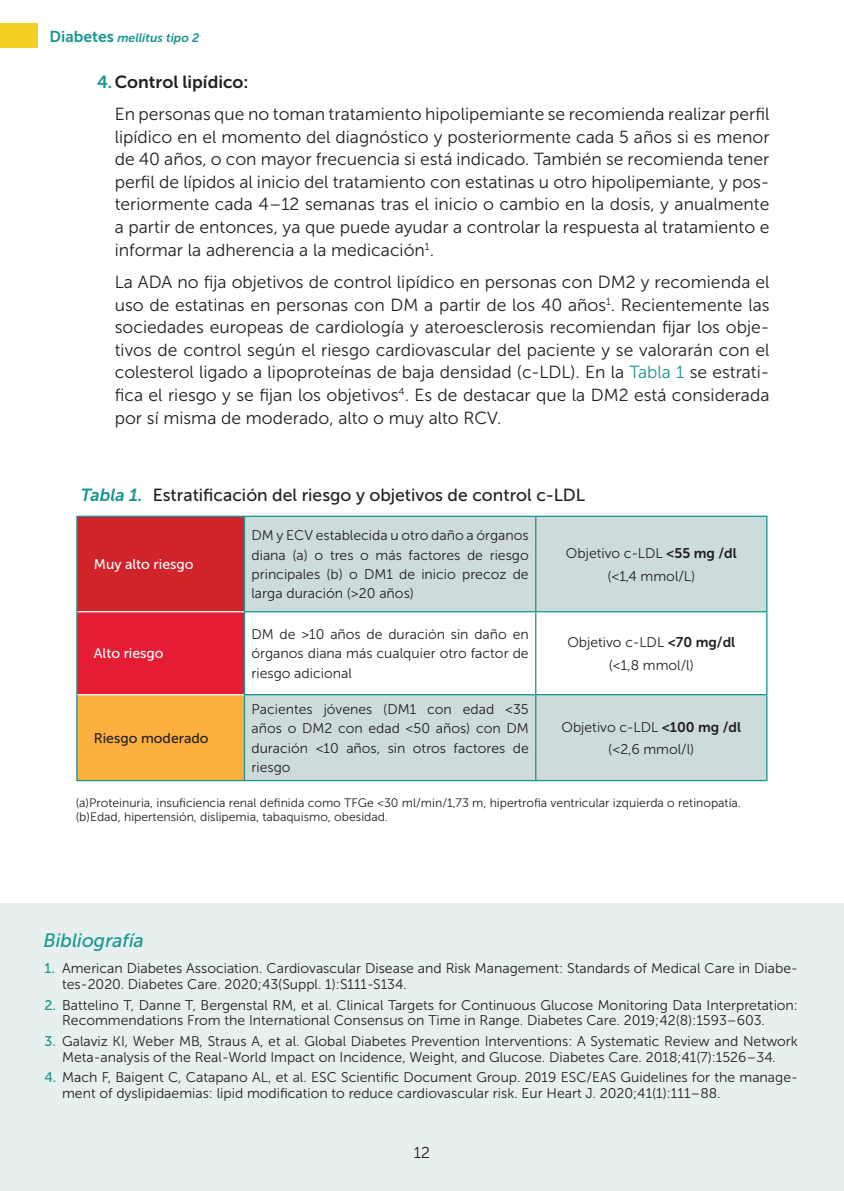
<style>
.page{position:relative;width:844px;height:1191px;background:#fff}
.page>*{position:absolute;margin:0;border:0;box-sizing:border-box;transform-origin:0 0}
.t1{font:italic 19.25px "Museo Sans 500";color:#1a9690}
.t2{font:17.5px/22.6px "Museo Sans 300";color:#231f20;text-align:justify}
.t3{font:17.5px "Museo Sans 500";color:#231f20}
.t4{font:17.5px "Museo Sans 700";color:#231f20}
.t5{font:15.75px "Museo Sans 300";color:#231f20}
.t6{font:14px/19.2px "Museo Sans 300";color:#231f20;text-align:center}
.t7{font:14px "Museo Sans 500";color:#fff}
.t8{font:14px "Museo Sans 500";color:#231f20}
.t9{font:12.25px/14px "Museo Sans 300";color:#231f20}
.t10{font:italic 12.25px "Museo Sans 700";color:#1a9690}
.s1{font-style:normal;font-size:15.75px}
.s2{color:#1a9690}
.s3{font-family:"Museo Sans 700";font-style:italic;color:#1a9690}
.s4{font-family:"Museo Sans 700"}
.s5{font-family:"Museo Sans 500";color:#1a9690}
</style>
<div class="page">
<div style="left:0;top:23px;width:38px;height:24px;background:#f4d025"></div>
<div style="left:77px;top:516px;width:167px;height:96px;background:#d1232a"></div>
<svg style="left:245px;top:517px;width:521px;height:263px;fill:#cddcdb"></svg>
<div style="left:77px;top:612px;width:167px;height:82px;background:#e41d34"></div>
<div style="left:77px;top:694px;width:167px;height:86px;background:#fbb03f"></div>
<hr style="left:76px;top:515px;width:168px;height:2px;background:#1a9690">
<hr style="left:76px;top:517px;width:2px;height:95px;background:#1a9690">
<hr style="left:244px;top:515px;width:291px;height:2px;background:#1a9690">
<hr style="left:244px;top:517px;width:1px;height:94px;background:#1a9690">
<hr style="left:535px;top:515px;width:232px;height:2px;background:#1a9690">
<hr style="left:535px;top:517px;width:1px;height:94px;background:#1a9690">
<hr style="left:766px;top:517px;width:1px;height:94px;background:#1a9690">
<hr style="left:76px;top:612px;width:2px;height:82px;background:#1a9690">
<hr style="left:244px;top:611px;width:291px;height:1px;background:#1a9690">
<hr style="left:244px;top:612px;width:1px;height:82px;background:#1a9690">
<hr style="left:535px;top:611px;width:232px;height:1px;background:#1a9690">
<hr style="left:535px;top:612px;width:1px;height:82px;background:#1a9690">
<hr style="left:766px;top:612px;width:1px;height:82px;background:#1a9690">
<hr style="left:76px;top:694px;width:2px;height:86px;background:#1a9690">
<hr style="left:244px;top:694px;width:291px;height:1px;background:#1a9690">
<hr style="left:244px;top:695px;width:1px;height:85px;background:#1a9690">
<hr style="left:535px;top:694px;width:232px;height:1px;background:#1a9690">
<hr style="left:535px;top:695px;width:1px;height:85px;background:#1a9690">
<hr style="left:766px;top:695px;width:1px;height:85px;background:#1a9690">
<hr style="left:76px;top:780px;width:168px;height:1px;background:#1a9690">
<hr style="left:244px;top:780px;width:291px;height:1px;background:#1a9690">
<hr style="left:535px;top:780px;width:232px;height:1px;background:#1a9690">
<hr style="left:78px;top:611px;width:166px;height:1px;background:#fff">
<hr style="left:78px;top:694px;width:166px;height:1px;background:#fff">
<div style="left:0;top:903px;width:843px;height:288px;background:#e7f0ef"></div>
<p class="t10" style="left:49px;top:31px;width:151px"><span class="s1">Diabetes</span> mellitus tipo 2</p>
<p class="t4" style="left:97px;top:72px;width:153px"><span class="s2">4.</span>Control lipídico:</p>
<p class="t2" style="left:115px;top:103px;width:656px">En personas que no toman tratamiento hipolipemiante se recomienda realizar perfil lipídico en el momento del diagnóstico y posteriormente cada 5 años si es menor de 40 años, o con mayor frecuencia si está indicado. También se recomienda tener perfil de lípidos al inicio del tratamiento con estatinas u otro hipolipemiante, y pos&shy;teriormente cada 4–12 semanas tras el inicio o cambio en la dosis, y anualmente a partir de entonces, ya que puede ayudar a controlar la respuesta al tratamiento e informar la adherencia a la medicación<sup>1</sup>.</p>
<p class="t2" style="left:115px;top:271px;width:656px">La ADA no fija objetivos de control lipídico en personas con DM2 y recomienda el uso de estatinas en personas con DM a partir de los 40 años<sup>1</sup>. Recientemente las sociedades europeas de cardiología y ateroesclerosis recomiendan fijar los obje&shy;tivos de control según el riesgo cardiovascular del paciente y se valorarán con el colesterol ligado a lipoproteínas de baja densidad (c-LDL). En la <span class="s2">Tabla 1</span> se estrati&shy;fica el riesgo y se fijan los objetivos<sup>4</sup>. Es de destacar que la DM2 está considerada por sí misma de moderado, alto o muy alto RCV.</p>
<p class="t3" style="left:81px;top:485px;width:505px"><span class="s3">Tabla 1.</span> Estratificación del riesgo y objetivos de control c-LDL</p>
<p class="t7" style="left:94px;top:557px;width:101px">Muy alto riesgo</p>
<p class="t7" style="left:94px;top:646px;width:71px">Alto riesgo</p>
<p class="t8" style="left:94px;top:730px;width:116px">Riesgo moderado</p>
<p class="t6" style="left:251px;top:526px;width:279px;text-align:justify">DM y ECV establecida u otro daño a órganos diana (a) o tres o más factores de riesgo principales (b) o DM1 de inicio precoz de larga duración (&gt;20 años)</p>
<p class="t6" style="left:565px;top:542px;width:172px;line-height:22.6px">Objetivo c-LDL <span class="s4">&lt;55 mg /dl </span>(&lt;1,4 mmol/L)</p>
<p class="t6" style="left:251px;top:625px;width:279px;text-align:justify">DM de &gt;10 años de duración sin daño en órganos diana más cualquier otro factor de riesgo adicional</p>
<p class="t6" style="left:567px;top:631px;width:169px;line-height:22.6px">Objetivo c-LDL <span class="s4">&lt;70 mg/dl </span>(&lt;1,8 mmol/l)</p>
<p class="t6" style="left:251px;top:699px;width:279px;text-align:justify">Pacientes jóvenes (DM1 con edad &lt;35 años o DM2 con edad &lt;50 años) con DM duración &lt;10 años, sin otros factores de riesgo</p>
<p class="t6" style="left:561px;top:715px;width:181px;line-height:22.6px">Objetivo c-LDL <span class="s4">&lt;100 mg /dl </span>(&lt;2,6 mmol/l)</p>
<p class="t9" style="left:76px;top:796px;width:666px">(a)Proteinuria, insuficiencia renal definida como TFGe &lt;30 ml/min/1,73 m, hipertrofia ventricular izquierda o retinopatía. (b)Edad, hipertensión, dislipemia, tabaquismo, obesidad.</p>
<h1 class="t1" style="left:44px;top:930px;width:102px">Bibliografía</h1>
<p class="t6" style="left:62px;top:960px;width:737px;line-height:15.8px;text-align:left;text-indent:-18px"><span class="s5">1.</span> American Diabetes Association. Cardiovascular Disease and Risk Management: Standards of Medical Care in Diabe&shy;tes-2020. Diabetes Care. 2020;43(Suppl. 1):S111-S134.</p>
<p class="t6" style="left:62px;top:997px;width:737px;line-height:15.8px;text-align:left;text-indent:-18px"><span class="s5">2.</span> Battelino T, Danne T, Bergenstal RM, et al. Clinical Targets for Continuous Glucose Monitoring Data Interpretation:<br>Recommendations From the International Consensus on Time in Range. Diabetes Care. 2019;42(8):1593–603.</p>
<p class="t6" style="left:45px;top:1033px;width:754px;line-height:15.8px"><span class="s5">3.</span> Galaviz KI, Weber MB, Straus A, et al. Global Diabetes Prevention Interventions: A Systematic Review and Network<br>Meta-analysis of the Real-World Impact on Incidence, Weight, and Glucose. Diabetes Care. 2018;41(7):1526–34.</p>
<p class="t6" style="left:62px;top:1069px;width:737px;line-height:15.8px;text-align:left;text-indent:-18px"><span class="s5">4.</span> Mach F, Baigent C, Catapano AL, et al. ESC Scientific Document Group. 2019 ESC/EAS Guidelines for the manage&shy;ment of dyslipidaemias: lipid modification to reduce cardiovascular risk. Eur Heart J. 2020;41(1):111–88.</p>
<p class="t5" style="left:414px;top:1144px;width:18px">12</p>
</div>
